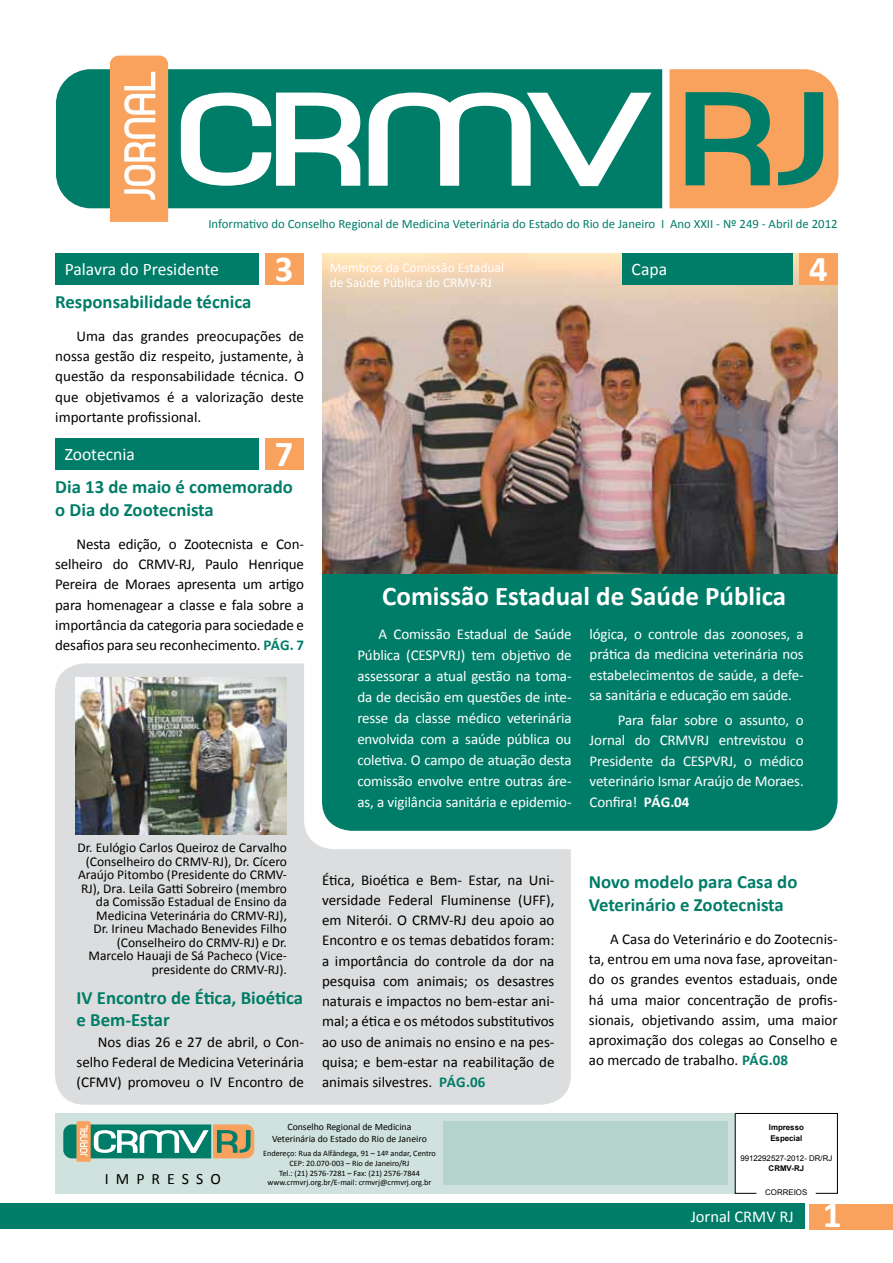
<style>
.page{position:relative;width:893px;height:1263px;background:#fff}
.page>*{position:absolute;margin:0;border:0;box-sizing:border-box;transform-origin:0 0}
.t1{font:700 37.5px "Calibri";color:#fff}
.t2{font:700 36.6px "Calibri";color:#fff}
.t3{font:700 27px "Calibri";color:#fff}
.t4{font:700 18.75px/22.5px "Calibri";color:#007d68}
.t5{font:17.55px "Calibri";color:#fff}
.t6{font:16.5px "Calibri";color:#fff}
.t7{font:15.75px "Calibri";letter-spacing:.45em;color:#000}
.t8{font:15px/20.2px "Calibri";color:#000;text-align:justify}
.t9{font:15px/21px "Calibri";letter-spacing:-.01em;color:#fff;text-align:justify}
.t10{font:13.5px/13.5px "Calibri";color:#000;text-align:right}
.t11{font:13.5px/15px "Calibri";color:#fff}
.t12{font:12.75px "Calibri";color:#007d68}
.t13{font:9.75px/11.7px "Calibri";color:#000;text-align:center}
.t14{font:8.25px/9.9px "Calibri";color:#000;text-align:center}
.t15{font:7.95px "Arial";color:#000}
.t16{font:700 7.95px/10.2px "Arial";color:#000}
.s1{font-weight:700;color:#007d68}
.s2{font-weight:700}
</style>
<div class="page">
<div style="left:0;top:1203px;width:804px;height:26px;background:#007d68"></div>
<div style="left:810px;top:1204px;width:83px;height:25px;background:#f9a25e"></div>
<div style="left:55px;top:663px;width:516px;height:442px;background:#dcddde;border-radius:30px"></div>
<div style="left:304px;top:471px;width:552px;height:378px;background:#fff;border-radius:30px"></div>
<div style="left:322px;top:481px;width:516px;height:350px;background:#007d68;border-radius:30px"></div>
<img style="left:322px;top:253px;width:516px;height:320px">
<div style="left:55px;top:1113px;width:680px;height:81px;background:#cfe2dd"></div>
<div style="left:443px;top:1121px;width:285px;height:64px;background:#b5d3cd"></div>
<svg style="left:63px;top:1121px;width:191px;height:41px"></svg>
<svg style="left:735px;top:1113px;width:103px;height:81px"></svg>
<div style="left:56px;top:69px;width:606px;height:139px;background:#007d68"></div>
<svg style="left:181px;top:93px;width:470px;height:93px"></svg>
<svg style="left:110px;top:56px;width:58px;height:166px;background:#fab27a"></svg>
<svg style="left:669px;top:69px;width:169px;height:139px;background:#b49a64"></svg>
<div style="left:622px;top:253px;width:171px;height:32px;background:#007d68"></div>
<div style="left:800px;top:253px;width:38px;height:32px;background:#f9a25e"></div>
<div style="left:55px;top:438px;width:204px;height:32px;background:#007d68"></div>
<div style="left:265px;top:438px;width:38px;height:32px;background:#f9a25e"></div>
<img style="left:75px;top:678px;width:211px;height:156px">
<div style="left:55px;top:253px;width:204px;height:32px;background:#007d68"></div>
<div style="left:265px;top:253px;width:38px;height:32px;background:#f9a25e"></div>
<p class="t12" style="left:208px;top:216px;width:631px">Informativo do Conselho Regional de Medicina Veterinária do Estado do Rio de Janeiro I Ano XXII - Nº 249 - Abril de 2012</p>
<p class="t5" style="left:65px;top:258px;width:156px">Palavra do Presidente</p>
<h2 class="t2" style="left:275px;top:246px;width:20px">3</h2>
<p class="t4" style="left:55px;top:290px;width:198px">Responsabilidade técnica</p>
<p class="t8" style="left:55px;top:325px;width:250px;text-indent:21px">Uma das grandes preocupações de nossa gestão diz respeito, justamente, à questão da responsabilidade técnica. O que objetivamos é a valorização deste importante profissional.</p>
<p class="t5" style="left:65px;top:443px;width:72px">Zootecnia</p>
<h2 class="t2" style="left:275px;top:431px;width:20px">7</h2>
<p class="t4" style="left:55px;top:475px;width:239px">Dia 13 de maio é comemorado o Dia do Zootecnista</p>
<p class="t8" style="left:55px;top:533px;width:250px;text-indent:21px">Nesta edição, o Zootecnista e Con&shy;selheiro do CRMV-RJ, Paulo Henrique Pereira de Moraes apresenta um artigo para homenagear a classe e fala sobre a importância da categoria para sociedade e desafios para seu reconhecimento. <span class="s1">Pág. 7</span></p>
<p class="t10" style="left:78px;top:840px;width:211px">Dr. Eulógio Carlos Queiroz de Carvalho (Conselheiro do CRMV-RJ), Dr. Cícero Araújo Pitombo (Presidente do CRMV-RJ), Dra. Leila Gatti Sobreiro (membro da Comissão Estadual de Ensino da Medicina Veterinária do CRMV-RJ),<br>Dr. Irineu Machado Benevides Filho (Conselheiro do CRMV-RJ) e Dr.<br>Marcelo Hauaji de Sá Pacheco (Vice&shy;presidente do CRMV-RJ).</p>
<p class="t4" style="left:77px;top:985px;width:228px">IV Encontro de Ética, Bioética e Bem-Estar</p>
<p class="t8" style="left:77px;top:1031px;width:229px;text-indent:21px">Nos dias 26 e 27 de abril, o Con&shy;selho Federal de Medicina Veterinária (CFMV) promoveu o IV Encontro de</p>
<p class="t11" style="left:330px;top:260px;width:176px">Membros da Comissão Estadual de Saúde Pública do CRMV-RJ</p>
<p class="t5" style="left:632px;top:258px;width:37px">Capa</p>
<h2 class="t2" style="left:809px;top:246px;width:20px">4</h2>
<h3 class="t3" style="left:382px;top:579px;width:406px">Comissão Estadual de Saúde Pública</h3>
<p class="t9" style="left:357px;top:623px;width:216px;text-indent:21px">A Comissão Estadual de Saúde Pública (CESPVRJ) tem objetivo de assessorar a atual gestão na toma&shy;da de decisão em questões de inte&shy;resse da classe médico veterinária envolvida com a saúde pública ou coletiva. O campo de atuação desta comissão envolve entre outras áre&shy;as, a vigilância sanitária e epidemio-</p>
<p class="t9" style="left:590px;top:623px;width:216px;line-height:20.4px">lógica, o controle das zoonoses, a prática da medicina veterinária nos estabelecimentos de saúde, a defe&shy;sa sanitária e educação em saúde.</p>
<p class="t9" style="left:590px;top:709px;width:216px;line-height:20.4px;text-indent:28px">Para falar sobre o assunto, o Jornal do CRMVRJ entrevistou o Presidente da CESPVRJ, o médico veterinário Ismar Araújo de Moraes.<br>Confira! <span class="s2">Pág.04</span></p>
<p class="t8" style="left:322px;top:869px;width:234px">Ética, Bioética e Bem- Estar, na Uni&shy;versidade Federal Fluminense (UFF), em Niterói. O CRMV-RJ deu apoio ao Encontro e os temas debatidos foram: a importância do controle da dor na pesquisa com animais; os desastres naturais e impactos no bem-estar ani&shy;mal; a ética e os métodos substitutivos ao uso de animais no ensino e na pes&shy;quisa; e bem-estar na reabilitação de animais silvestres. <span class="s1">Pág.06</span></p>
<p class="t4" style="left:589px;top:870px;width:210px">Novo modelo para Casa do<br>Veterinário e Zootecnista</p>
<p class="t8" style="left:589px;top:928px;width:250px;text-indent:21px">A Casa do Veterinário e do Zootecnis&shy;ta, entrou em uma nova fase, aproveitan&shy;do os grandes eventos estaduais, onde há uma maior concentração de profis&shy;sionais, objetivando assim, uma maior aproximação dos colegas ao Conselho e ao mercado de trabalho. <span class="s1">Pág.08</span></p>
<p class="t7" style="left:105px;top:1169px;width:118px">IMPRESSO</p>
<p class="t13" style="left:272px;top:1120px;width:156px">Conselho Regional de Medicina<br>Veterinária do Estado do Rio de Janeiro</p>
<p class="t14" style="left:263px;top:1148px;width:174px">Endereço: Rua da Alfândega, 91 – 14º andar, Centro CEP: 20.070-003 – Rio de Janeiro/RJ<br>Tel.: (21) 2576-7281 – Fax: (21) 2576-7844 www.crmvrj.org.br/E-mail: crmvrj@crmvrj.org.br</p>
<p class="t16" style="left:769px;top:1123px;width:37px">Impresso<br>Especial</p>
<p class="t15" style="left:740px;top:1153px;width:94px">9912292527-2012- DR/RJ</p>
<p class="t16" style="left:769px;top:1163px;width:37px">CRMV-RJ</p>
<p class="t15" style="left:765px;top:1187px;width:44px">CORREIOS</p>
<p class="t6" style="left:691px;top:1206px;width:104px">Jornal CRMV RJ</p>
<h1 class="t1" style="left:823px;top:1191px;width:21px">1</h1>
</div>
